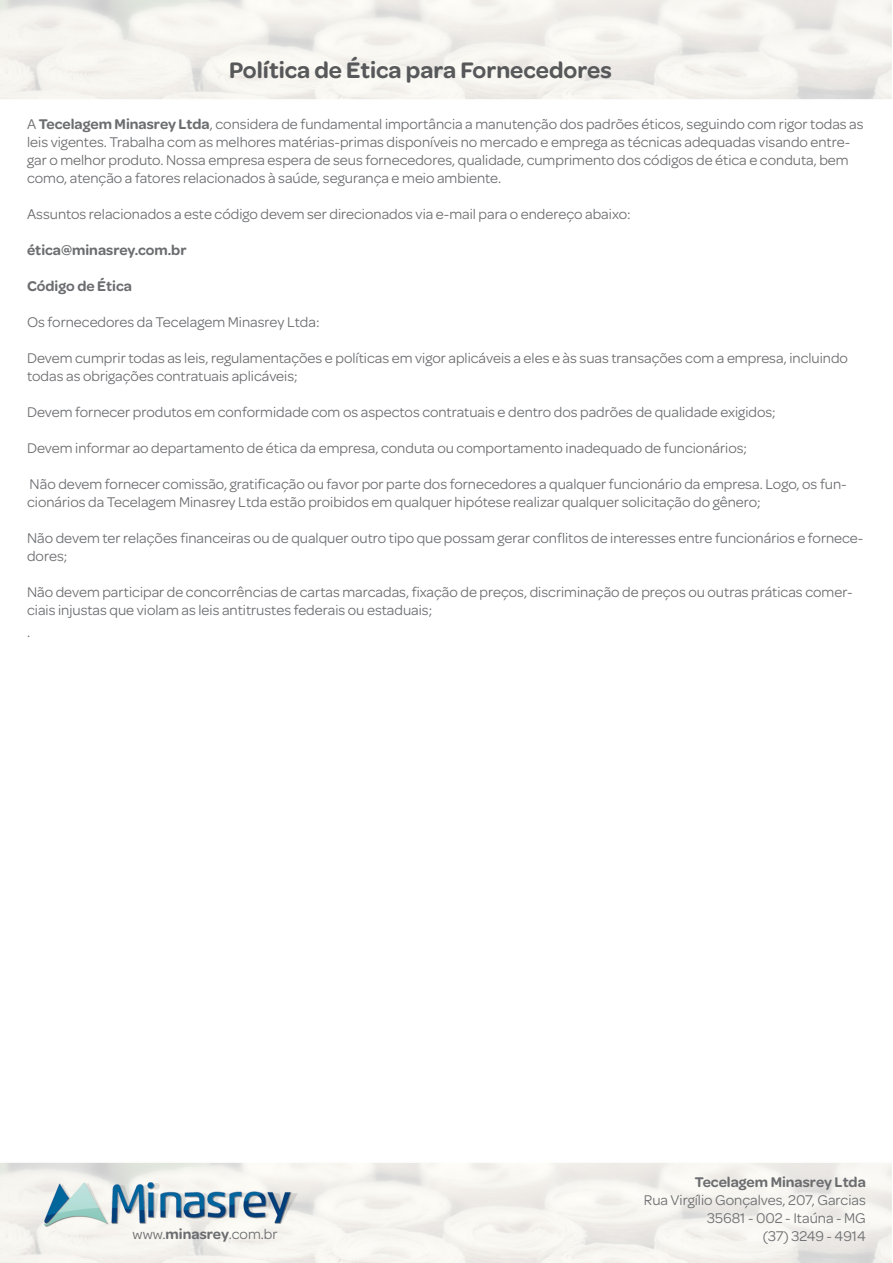
<style>
.page{position:relative;width:893px;height:1263px;background:#fff}
.page>*{position:absolute;margin:0;border:0;box-sizing:border-box;transform-origin:0 0}
.t1{font:600 24px "Omnes";color:#57585a}
.t2{font:15px/18px "Omnes";color:#6c6d70}
.t3{font:600 15px "Omnes";color:#6c6d70}
.s1{font-weight:600}
</style>
<div class="page">
<img style="left:0;top:0;width:892px;height:1263px">
<p class="t1" style="left:229px;top:53px;width:384px">Política de Ética para Fornecedores</p>
<p class="t2" style="left:27px;top:114px;width:838px">A <span class="s1">Tecelagem Minasrey Ltda</span>, considera de fundamental importância a manutenção dos padrões éticos, seguindo com rigor todas as leis vigentes. Trabalha com as melhores matérias-primas disponíveis no mercado e emprega as técnicas adequadas visando entre&shy;gar o melhor produto. Nossa empresa espera de seus fornecedores, qualidade, cumprimento dos códigos de ética e conduta, bem como, atenção a fatores relacionados à saúde, segurança e meio ambiente.</p>
<p class="t2" style="left:27px;top:204px;width:605px">Assuntos relacionados a este código devem ser direcionados via e-mail para o endereço abaixo:</p>
<p class="t3" style="left:27px;top:239px;width:161px">ética@minasrey.com.br</p>
<p class="t3" style="left:27px;top:275px;width:106px">Código de Ética</p>
<p class="t2" style="left:27px;top:312px;width:294px">Os fornecedores da Tecelagem Minasrey Ltda:</p>
<p class="t2" style="left:27px;top:348px;width:822px">Devem cumprir todas as leis, regulamentações e políticas em vigor aplicáveis a eles e às suas transações com a empresa, incluindo todas as obrigações contratuais aplicáveis;</p>
<p class="t2" style="left:27px;top:402px;width:750px">Devem fornecer produtos em conformidade com os aspectos contratuais e dentro dos padrões de qualidade exigidos;</p>
<p class="t2" style="left:27px;top:438px;width:721px">Devem informar ao departamento de ética da empresa, conduta ou comportamento inadequado de funcionários;</p>
<p class="t2" style="left:27px;top:474px;width:821px">Não devem fornecer comissão, gratificação ou favor por parte dos fornecedores a qualquer funcionário da empresa. Logo, os fun&shy;cionários da Tecelagem Minasrey Ltda estão proibidos em qualquer hipótese realizar qualquer solicitação do gênero;</p>
<p class="t2" style="left:27px;top:528px;width:838px">Não devem ter relações financeiras ou de qualquer outro tipo que possam gerar conflitos de interesses entre funcionários e fornece&shy;dores;</p>
<p class="t2" style="left:27px;top:582px;width:827px">Não devem participar de concorrências de cartas marcadas, fixação de preços, discriminação de preços ou outras práticas comer&shy;ciais injustas que violam as leis antitrustes federais ou estaduais;</p>
<p class="t2" style="left:27px;top:622px;width:5px">.</p>
<p class="t2" style="left:133px;top:1224px;width:146px">www.<span class="s1">minasrey</span>.com.br</p>
<p class="t3" style="left:695px;top:1171px;width:172px">Tecelagem Minasrey Ltda</p>
<p class="t2" style="left:644px;top:1190px;width:224px">Rua Virgílio Gonçalves, 207, Garcias</p>
<p class="t2" style="left:707px;top:1208px;width:160px">35681 - 002 - Itaúna - MG</p>
<p class="t2" style="left:763px;top:1226px;width:105px">(37) 3249 - 4914</p>
</div>
